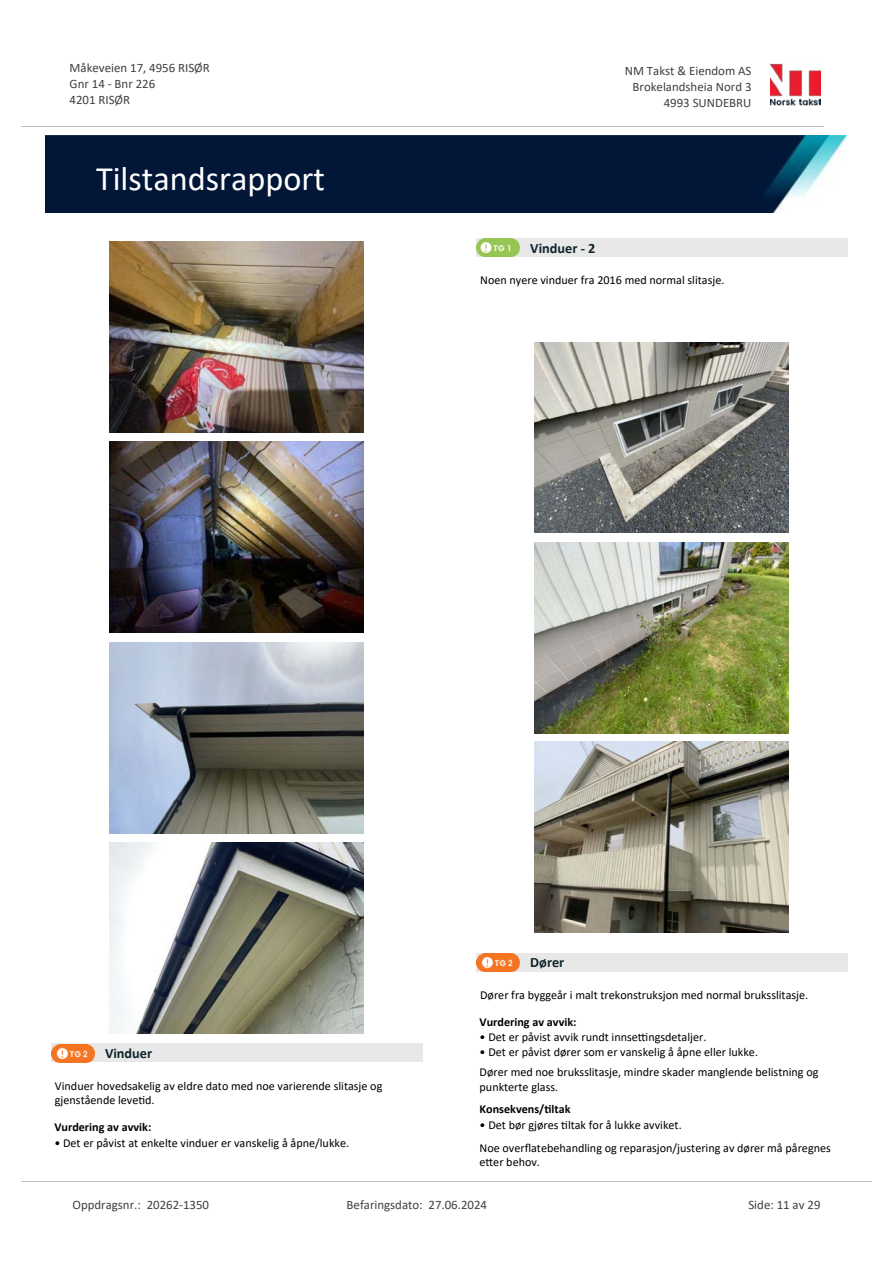
<style>
.page{position:relative;width:893px;height:1263px;background:#fff}
.page>*{position:absolute;margin:0;border:0;box-sizing:border-box;transform-origin:0 0}
.t1{font:34.35px "Calibri";color:#fff}
.t2{font:700 14.25px "Calibri";color:#0f252c}
.t3{font:12.9px/15.8px "Calibri";color:#404040}
.t4{font:12.15px/14.9px "Calibri";color:#000}
.t5{font:700 12.15px "Calibri";color:#000}
</style>
<div class="page">
<img style="left:109px;top:241px;width:254px;height:191px">
<img style="left:109px;top:442px;width:254px;height:191px">
<img style="left:109px;top:642px;width:254px;height:191px">
<img style="left:109px;top:843px;width:254px;height:190px">
<div style="left:51px;top:1044px;width:372px;height:18px;background:#e8e8e8"></div>
<img style="left:51px;top:1044px;width:43px;height:18px">
<div style="left:477px;top:239px;width:371px;height:18px;background:#e8e8e8"></div>
<svg style="left:481px;top:243px;width:39px;height:14px"></svg>
<img style="left:477px;top:238px;width:42px;height:18px">
<img style="left:534px;top:342px;width:254px;height:191px">
<img style="left:534px;top:543px;width:254px;height:190px">
<img style="left:534px;top:742px;width:254px;height:191px">
<div style="left:477px;top:953px;width:371px;height:19px;background:#e8e8e8"></div>
<svg style="left:481px;top:958px;width:39px;height:14px"></svg>
<img style="left:477px;top:953px;width:42px;height:18px">
<img style="left:770px;top:63px;width:51px;height:43px">
<hr style="left:21px;top:127px;width:802px;height:1px;background:#c0c0c0">
<img style="left:46px;top:135px;width:800px;height:78px">
<hr style="left:21px;top:1181px;width:851px;height:1px;background:#c0c0c0">
<p class="t3" style="left:70px;top:60px;width:142px">Måkeveien 17, 4956 RISØR<br>Gnr 14 - Bnr 226<br>4201 RISØR</p>
<p class="t3" style="left:625px;top:63px;width:128px">NM Takst &amp; Eiendom AS</p>
<p class="t3" style="left:632px;top:78px;width:120px">Brokelandsheia Nord 3</p>
<p class="t3" style="left:664px;top:94px;width:89px">4993 SUNDEBRU</p>
<h1 class="t1" style="left:96px;top:155px;width:230px">Tilstandsrapport</h1>
<p class="t2" style="left:530px;top:238px;width:67px">Vinduer - 2</p>
<p class="t4" style="left:480px;top:273px;width:246px">Noen nyere vinduer fra 2016 med normal slitasje.</p>
<p class="t2" style="left:105px;top:1043px;width:49px">Vinduer</p>
<p class="t4" style="left:55px;top:1078px;width:329px">Vinduer hovedsakelig av eldre dato med noe varierende slitasje og gjenstående leve琀椀d.</p>
<p class="t5" style="left:54px;top:1118px;width:98px">Vurdering av avvik:</p>
<p class="t4" style="left:54px;top:1135px;width:296px">• Det er påvist at enkelte vinduer er vanskelig å åpne/lukke.</p>
<p class="t2" style="left:530px;top:952px;width:36px">Dører</p>
<p class="t4" style="left:480px;top:987px;width:330px">Dører fra byggeår i malt trekonstruksjon med normal bruksslitasje.</p>
<p class="t5" style="left:480px;top:1013px;width:98px">Vurdering av avvik:</p>
<p class="t4" style="left:480px;top:1030px;width:228px">• Det er påvist avvik rundt innse琀紀ngsdetaljer.</p>
<p class="t4" style="left:480px;top:1042px;width:340px;line-height:20.1px">• Det er påvist dører som er vanskelig å åpne eller lukke.<br>Dører med noe bruksslitasje, mindre skader manglende belistning og</p>
<p class="t4" style="left:480px;top:1079px;width:80px">punkterte glass.</p>
<p class="t5" style="left:480px;top:1100px;width:92px">Konsekvens/琀椀ltak</p>
<p class="t4" style="left:480px;top:1113px;width:353px;line-height:22.8px">• Det bør gjøres 琀椀ltak for å lukke avviket.<br>Noe over昀氀atebehandling og reparasjon/justering av dører må påregnes</p>
<p class="t4" style="left:480px;top:1155px;width:62px">e琀琀er behov.</p>
<p class="t3" style="left:72px;top:1197px;width:138px">Oppdragsnr.: 20262-1350</p>
<p class="t3" style="left:347px;top:1197px;width:142px">Befaringsdato: 27.06.2024</p>
<p class="t3" style="left:748px;top:1197px;width:74px">Side: 11 av 29</p>
</div>
